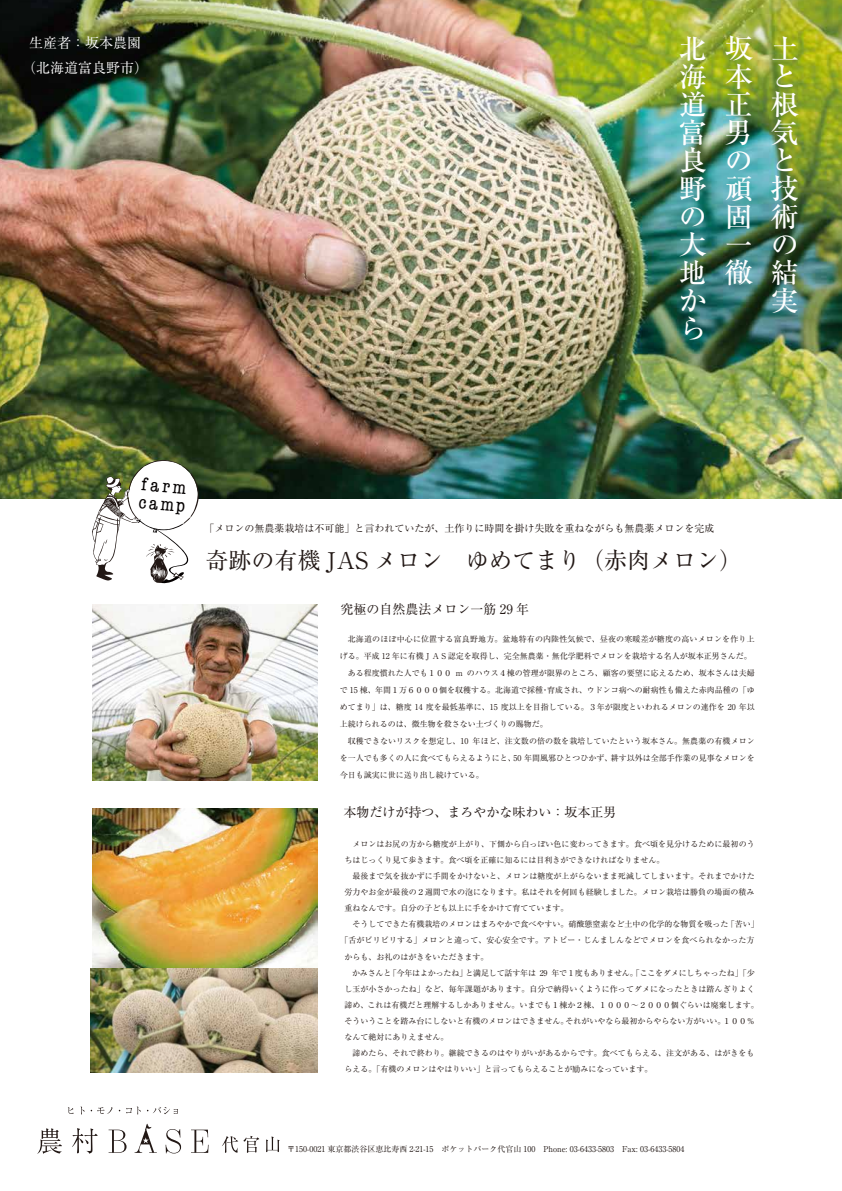
<style>
.page{position:relative;width:842px;height:1191px;background:#fff}
.page>*{position:absolute;margin:0;border:0;box-sizing:border-box;transform-origin:0 0}
.t1{font:500 28px/28px "Ryumin Pro";color:#fff}
.t2{font:23px "Ryumin Pro";color:#221815}
.t3{font:condensed 18.8px/17.9px "American Typewriter";color:#040000;scale:1.08 1}
.t4{font:14px "Ryumin Pro";color:#fff}
.t5{font:13px "Ryumin Pro";color:#221815}
.t6{font:10px "Ryumin Pro";color:#221815}
.t7{font:8px/17px "Ryumin Pro";color:#221815}
.t8{font:8px "Ryumin Pro";letter-spacing:-.02em;color:#221815}
.t9{font:8px "Ryumin Pro";letter-spacing:.02em;color:#221815}
</style>
<div class="page">
<img style="left:0;top:0;width:842px;height:499px">
<svg style="left:38px;top:1128px;width:24px;height:25px"></svg>
<svg style="left:72px;top:1128px;width:26px;height:25px"></svg>
<svg style="left:109px;top:1129px;width:18px;height:23px"></svg>
<svg style="left:166px;top:1129px;width:15px;height:24px"></svg>
<svg style="left:191px;top:1129px;width:18px;height:23px"></svg>
<svg style="left:136px;top:1123px;width:18px;height:29px"></svg>
<svg style="left:68px;top:1107px;width:6px;height:6px"></svg>
<svg style="left:80px;top:1106px;width:5px;height:8px"></svg>
<svg style="left:91px;top:1107px;width:22px;height:7px"></svg>
<svg style="left:126px;top:1106px;width:15px;height:8px"></svg>
<svg style="left:147px;top:1107px;width:31px;height:7px"></svg>
<svg style="left:222px;top:1136px;width:16px;height:16px"></svg>
<svg style="left:244px;top:1135px;width:15px;height:17px"></svg>
<svg style="left:266px;top:1136px;width:13px;height:16px"></svg>
<img style="left:92px;top:605px;width:225px;height:175px">
<img style="left:92px;top:808px;width:225px;height:160px">
<img style="left:90px;top:968px;width:227px;height:104px">
<svg style="left:92px;top:460px;width:107px;height:124px"></svg>
<h3 class="t4" style="left:29px;top:31px;width:113px">生産者：坂本農園</h3>
<h1 class="t1" style="left:679px;top:33px;width:29px;text-align:justify">北海道富良野の大地から</h1>
<h1 class="t1" style="left:725px;top:33px;width:29px">坂本正男の頑固一徹</h1>
<h1 class="t1" style="left:771px;top:33px;width:29px">土と根気と技術の結実</h1>
<h3 class="t4" style="left:22px;top:56px;width:127px">（北海道富良野市）</h3>
<h3 class="t3" style="left:141px;top:474px;width:45px;rotate:5deg">farm camp</h3>
<p class="t6" style="left:204px;top:520px;width:511px">「メロンの無農薬栽培は不可能」と言われていたが、土作りに時間を掛け失敗を重ねながらも無農薬メロンを完成</p>
<h2 class="t2" style="left:205px;top:542px;width:538px">奇跡の有機 JAS メロン　ゆめてまり（赤肉メロン）</h2>
<h3 class="t5" style="left:341px;top:598px;width:190px">究極の自然農法メロン一筋 29 年</h3>
<p class="t7" style="left:340px;top:630px;width:417px">　北海道のほぼ中心に位置する富良野地方。盆地特有の内陸性気候で、昼夜の寒暖差が糖度の高いメロンを作り上げる。平成 12 年に有機ＪＡＳ認定を取得し、完全無農薬・無化学肥料でメロンを栽培する名人が坂本正男さんだ。　ある程度慣れた人でも１００ m のハウス４棟の管理が限界のところ、顧客の要望に応えるため、坂本さんは夫婦で 15 棟、年間１万６０００個を収穫する。北海道で採種・育成され、ウドンコ病への耐病性も備えた赤肉品種の「ゆめてまり」は、糖度 14 度を最低基準に、15 度以上を目指している。３年が限度といわれるメロンの連作を 20 年以上続けられるのは、微生物を殺さない土づくりの賜物だ。<br>　収穫できないリスクを想定し、10 年ほど、注文数の倍の数を栽培していたという坂本さん。無農薬の有機メロンを一人でも多くの人に食べてもらえるようにと、50 年間風邪ひとつひかず、耕す以外は全部手作業の見事なメロンを今日も誠実に世に送り出し続けている。</p>
<h3 class="t5" style="left:343px;top:802px;width:274px">本物だけが持つ、まろやかな味わい：坂本正男</h3>
<p class="t7" style="left:344px;top:835px;width:412px">　メロンはお尻の方から糖度が上がり、下側から白っぽい色に変わってきます。食べ頃を見分けるために最初のう</p>
<p class="t7" style="left:344px;top:851px;width:321px">ちはじっくり見て歩きます。食べ頃を正確に知るには目利きができなければなりません。</p>
<p class="t7" style="left:344px;top:867px;width:412px">　最後まで気を抜かずに手間をかけないと、メロンは糖度が上がらないまま死滅してしまいます。それまでかけた</p>
<p class="t7" style="left:344px;top:883px;width:412px">労力やお金が最後の２週間で水の泡になります。私はそれを何回も経験しました。メロン栽培は勝負の場面の積み</p>
<p class="t7" style="left:344px;top:899px;width:225px">重ねなんです。自分の子ども以上に手をかけて育てています。</p>
<p class="t7" style="left:344px;top:915px;width:416px">　そうしてできた有機栽培のメロンはまろやかで食べやすい。硝酸態窒素など土中の化学的な物質を吸った「苦い」</p>
<p class="t9" style="left:340px;top:934px;width:416px">「舌がビリビリする」メロンと違って、安心安全です。アトピー・じんましんなどでメロンを食べられなかった方</p>
<p class="t7" style="left:344px;top:947px;width:145px">からも、お礼のはがきをいただきます。</p>
<p class="t8" style="left:344px;top:966px;width:412px">　かみさんと「今年はよかったね」と満足して話す年は 29 年で１度もありません。「ここをダメにしちゃったね」「少</p>
<p class="t7" style="left:344px;top:979px;width:412px">し玉が小さかったね」など、毎年課題があります。自分で納得いくように作ってダメになったときは踏んぎりよく</p>
<p class="t7" style="left:344px;top:995px;width:416px">諦め、これは有機だと理解するしかありません。いまでも１棟か２棟、１０００～２０００個ぐらいは廃棄します。</p>
<p class="t7" style="left:344px;top:1011px;width:412px">そういうことを踏み台にしないと有機のメロンはできません。それがいやなら最初からやらない方がいい。１００％</p>
<p class="t7" style="left:344px;top:1027px;width:105px">なんて絶対にありえません。</p>
<p class="t7" style="left:344px;top:1043px;width:412px">　諦めたら、それで終わり。継続できるのはやりがいがあるからです。食べてもらえる、注文がある、はがきをも</p>
<p class="t7" style="left:344px;top:1059px;width:309px">らえる。「有機のメロンはやはりいい」と言ってもらえることが励みになっています。</p>
<p class="t7" style="left:287px;top:1140px;width:399px">〒150-0021 東京都渋谷区恵比寿西 2-21-15　ポケットパーク代官山 100　Phone: 03-6433-5803　Fax: 03-6433-5804</p>
</div>
